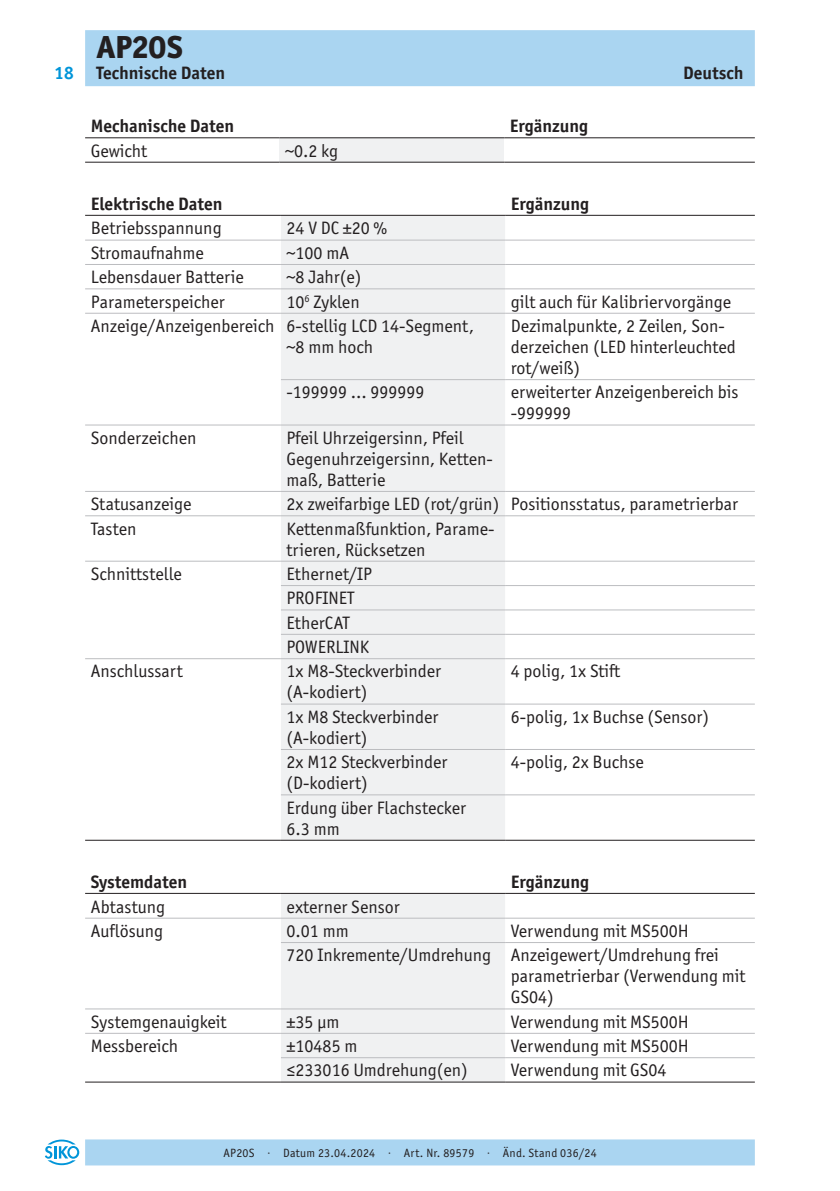
<style>
.page{position:relative;width:840px;height:1191px;background:#fff}
.page>*{position:absolute;margin:0;border:0;box-sizing:border-box;transform-origin:0 0}
.t1{font:800 32px "Officina Sans ITC Pro";color:#231f20}
._05__Book{font:18px/21px "Officina Sans ITC Pro";color:#231f20}
._05__Bold{font:700 18px "Officina Sans ITC Pro";color:#231f20}
.t2{font:700 18px "Officina Sans ITC Pro";color:#0095d9}
.t3{font:12px "Officina Sans ITC Pro";letter-spacing:.02em;color:#231f20}
</style>
<div class="page">
<div style="left:85px;top:30px;width:669px;height:56px;background:#aad5f1"></div>
<div style="left:85px;top:1139px;width:669px;height:26px;background:#aad5f1"></div>
<svg style="left:45px;top:1139px;width:34px;height:26px"></svg>
<div style="left:279px;top:138px;width:225px;height:24px;background:#f0f1f2"></div>
<hr style="left:85px;top:162px;width:194px;height:1px;background:#231f20">
<hr style="left:279px;top:162px;width:225px;height:1px;background:#231f20">
<hr style="left:504px;top:162px;width:250px;height:1px;background:#231f20">
<hr style="left:85px;top:137px;width:194px;height:1px;background:#231f20">
<hr style="left:279px;top:137px;width:225px;height:1px;background:#231f20">
<hr style="left:504px;top:137px;width:250px;height:1px;background:#231f20">
<div style="left:281px;top:216px;width:224px;height:624px;background:#f0f1f2"></div>
<hr style="left:281px;top:840px;width:224px;height:1px;background:#231f20">
<hr style="left:505px;top:840px;width:249px;height:1px;background:#231f20">
<hr style="left:281px;top:703px;width:224px;height:1px;background:#bcbdc0">
<hr style="left:505px;top:703px;width:249px;height:1px;background:#bcbdc0">
<hr style="left:281px;top:749px;width:224px;height:1px;background:#bcbdc0">
<hr style="left:505px;top:749px;width:249px;height:1px;background:#bcbdc0">
<hr style="left:281px;top:794px;width:224px;height:1px;background:#bcbdc0">
<hr style="left:505px;top:794px;width:249px;height:1px;background:#bcbdc0">
<hr style="left:85px;top:840px;width:196px;height:1px;background:#231f20">
<hr style="left:281px;top:585px;width:224px;height:1px;background:#bcbdc0">
<hr style="left:505px;top:585px;width:249px;height:1px;background:#bcbdc0">
<hr style="left:281px;top:609px;width:224px;height:1px;background:#bcbdc0">
<hr style="left:505px;top:609px;width:249px;height:1px;background:#bcbdc0">
<hr style="left:281px;top:634px;width:224px;height:1px;background:#bcbdc0">
<hr style="left:505px;top:634px;width:249px;height:1px;background:#bcbdc0">
<hr style="left:281px;top:658px;width:224px;height:1px;background:#bcbdc0">
<hr style="left:505px;top:658px;width:249px;height:1px;background:#bcbdc0">
<hr style="left:85px;top:561px;width:196px;height:1px;background:#bcbdc0">
<hr style="left:85px;top:658px;width:196px;height:1px;background:#bcbdc0">
<hr style="left:85px;top:288px;width:196px;height:1px;background:#bcbdc0">
<hr style="left:85px;top:313px;width:196px;height:1px;background:#bcbdc0">
<hr style="left:85px;top:424px;width:196px;height:1px;background:#bcbdc0">
<hr style="left:85px;top:240px;width:196px;height:1px;background:#bcbdc0">
<hr style="left:281px;top:240px;width:224px;height:1px;background:#bcbdc0">
<hr style="left:505px;top:240px;width:249px;height:1px;background:#bcbdc0">
<hr style="left:85px;top:264px;width:196px;height:1px;background:#bcbdc0">
<hr style="left:281px;top:264px;width:224px;height:1px;background:#bcbdc0">
<hr style="left:505px;top:264px;width:249px;height:1px;background:#bcbdc0">
<hr style="left:281px;top:288px;width:224px;height:1px;background:#bcbdc0">
<hr style="left:505px;top:288px;width:249px;height:1px;background:#bcbdc0">
<hr style="left:281px;top:313px;width:224px;height:1px;background:#bcbdc0">
<hr style="left:505px;top:313px;width:249px;height:1px;background:#bcbdc0">
<hr style="left:281px;top:379px;width:224px;height:1px;background:#bcbdc0">
<hr style="left:505px;top:379px;width:249px;height:1px;background:#bcbdc0">
<hr style="left:281px;top:424px;width:224px;height:1px;background:#bcbdc0">
<hr style="left:505px;top:424px;width:249px;height:1px;background:#bcbdc0">
<hr style="left:85px;top:491px;width:196px;height:1px;background:#bcbdc0">
<hr style="left:281px;top:491px;width:224px;height:1px;background:#bcbdc0">
<hr style="left:505px;top:491px;width:249px;height:1px;background:#bcbdc0">
<hr style="left:85px;top:515px;width:196px;height:1px;background:#bcbdc0">
<hr style="left:281px;top:515px;width:224px;height:1px;background:#bcbdc0">
<hr style="left:505px;top:515px;width:249px;height:1px;background:#bcbdc0">
<hr style="left:281px;top:561px;width:224px;height:1px;background:#bcbdc0">
<hr style="left:505px;top:561px;width:249px;height:1px;background:#bcbdc0">
<hr style="left:85px;top:215px;width:196px;height:1px;background:#231f20">
<hr style="left:281px;top:215px;width:224px;height:1px;background:#231f20">
<hr style="left:505px;top:215px;width:249px;height:1px;background:#231f20">
<div style="left:281px;top:894px;width:224px;height:187px;background:#f0f1f2"></div>
<hr style="left:281px;top:1081px;width:224px;height:1px;background:#231f20">
<hr style="left:505px;top:1081px;width:249px;height:1px;background:#231f20">
<hr style="left:281px;top:1008px;width:224px;height:1px;background:#bcbdc0">
<hr style="left:505px;top:1008px;width:249px;height:1px;background:#bcbdc0">
<hr style="left:85px;top:917px;width:196px;height:1px;background:#bcbdc0">
<hr style="left:281px;top:917px;width:224px;height:1px;background:#bcbdc0">
<hr style="left:505px;top:917px;width:249px;height:1px;background:#bcbdc0">
<hr style="left:281px;top:942px;width:224px;height:1px;background:#bcbdc0">
<hr style="left:505px;top:942px;width:249px;height:1px;background:#bcbdc0">
<hr style="left:85px;top:1008px;width:196px;height:1px;background:#bcbdc0">
<hr style="left:85px;top:1081px;width:196px;height:1px;background:#231f20">
<hr style="left:281px;top:1057px;width:224px;height:1px;background:#bcbdc0">
<hr style="left:505px;top:1057px;width:249px;height:1px;background:#bcbdc0">
<hr style="left:85px;top:1033px;width:196px;height:1px;background:#bcbdc0">
<hr style="left:281px;top:1033px;width:224px;height:1px;background:#bcbdc0">
<hr style="left:505px;top:1033px;width:249px;height:1px;background:#bcbdc0">
<hr style="left:85px;top:893px;width:196px;height:1px;background:#231f20">
<hr style="left:281px;top:893px;width:224px;height:1px;background:#231f20">
<hr style="left:505px;top:893px;width:249px;height:1px;background:#231f20">
<p class="t2" style="left:54px;top:62px;width:21px">18</p>
<h1 class="t1" style="left:96px;top:26px;width:88px">AP20S</h1>
<p class="_05__Bold" style="left:96px;top:62px;width:130px">Technische Daten</p>
<p class="_05__Bold" style="left:682px;top:62px;width:62px">Deutsch</p>
<p class="_05__Bold" style="left:91px;top:115px;width:145px">Mechanische Daten</p>
<p class="_05__Bold" style="left:509px;top:115px;width:80px">Ergänzung</p>
<p class="_05__Book" style="left:91px;top:140px;width:58px">Gewicht</p>
<p class="_05__Book" style="left:285px;top:140px;width:55px">~0.2 kg</p>
<p class="_05__Bold" style="left:91px;top:192px;width:133px">Elektrische Daten</p>
<p class="_05__Bold" style="left:510px;top:192px;width:80px">Ergänzung</p>
<p class="_05__Book" style="left:91px;top:218px;width:132px">Betriebsspannung</p>
<p class="_05__Book" style="left:286px;top:218px;width:102px">24 V DC ±20 %</p>
<p class="_05__Book" style="left:91px;top:242px;width:114px">Stromaufnahme</p>
<p class="_05__Book" style="left:286px;top:242px;width:64px">~100 mA</p>
<p class="_05__Book" style="left:91px;top:266px;width:154px">Lebensdauer Batterie</p>
<p class="_05__Book" style="left:286px;top:266px;width:76px">~8 Jahr(e)</p>
<p class="_05__Book" style="left:91px;top:291px;width:135px">Parameterspeicher</p>
<p class="_05__Book" style="left:286px;top:291px;width:74px">10<sup>6</sup> Zyklen</p>
<p class="_05__Book" style="left:510px;top:291px;width:222px">gilt auch für Kalibriervorgänge</p>
<p class="_05__Book" style="left:91px;top:315px;width:185px">Anzeige/Anzeigenbereich</p>
<p class="_05__Book" style="left:286px;top:315px;width:189px">6-stellig LCD 14-Segment, ~8 mm hoch</p>
<p class="_05__Book" style="left:510px;top:315px;width:226px">Dezimalpunkte, 2 Zeilen, Son&shy;derzeichen (LED hinterleuchted rot/weiß)</p>
<p class="_05__Book" style="left:286px;top:382px;width:139px">-199999 … 999999</p>
<p class="_05__Book" style="left:510px;top:382px;width:229px">erweiterter Anzeigenbereich bis -999999</p>
<p class="_05__Book" style="left:91px;top:427px;width:107px">Sonderzeichen</p>
<p class="_05__Book" style="left:286px;top:427px;width:207px">Pfeil Uhrzeigersinn, Pfeil<br>Gegenuhrzeigersinn, Ketten&shy;maß, Batterie</p>
<p class="_05__Book" style="left:91px;top:493px;width:102px">Statusanzeige</p>
<p class="_05__Book" style="left:286px;top:493px;width:214px">2x zweifarbige LED (rot/grün)</p>
<p class="_05__Book" style="left:510px;top:493px;width:229px">Positionsstatus, parametrierbar</p>
<p class="_05__Book" style="left:91px;top:518px;width:47px">Tasten</p>
<p class="_05__Book" style="left:286px;top:518px;width:209px">Kettenmaßfunktion, Parame&shy;trieren, Rücksetzen</p>
<p class="_05__Book" style="left:91px;top:563px;width:93px">Schnittstelle</p>
<p class="_05__Book" style="left:286px;top:563px;width:87px">Ethernet/IP</p>
<p class="_05__Book" style="left:286px;top:587px;width:69px">PROFINET</p>
<p class="_05__Book" style="left:286px;top:612px;width:65px">EtherCAT</p>
<p class="_05__Book" style="left:286px;top:636px;width:84px">POWERLINK</p>
<p class="_05__Book" style="left:91px;top:661px;width:93px">Anschlussart</p>
<p class="_05__Book" style="left:286px;top:661px;width:156px">1x M8-Steckverbinder (A-kodiert)</p>
<p class="_05__Book" style="left:510px;top:661px;width:111px">4 polig, 1x Stift</p>
<p class="_05__Book" style="left:286px;top:706px;width:153px">1x M8 Steckverbinder (A-kodiert)</p>
<p class="_05__Book" style="left:510px;top:706px;width:200px">6-polig, 1x Buchse (Sensor)</p>
<p class="_05__Book" style="left:286px;top:751px;width:162px">2x M12 Steckverbinder (D-kodiert)</p>
<p class="_05__Book" style="left:510px;top:751px;width:134px">4-polig, 2x Buchse</p>
<p class="_05__Book" style="left:286px;top:797px;width:181px">Erdung über Flachstecker<br>6.3 mm</p>
<p class="_05__Bold" style="left:91px;top:870px;width:98px">Systemdaten</p>
<p class="_05__Bold" style="left:510px;top:870px;width:80px">Ergänzung</p>
<p class="_05__Book" style="left:91px;top:896px;width:76px">Abtastung</p>
<p class="_05__Book" style="left:286px;top:896px;width:114px">externer Sensor</p>
<p class="_05__Book" style="left:91px;top:920px;width:74px">Auflösung</p>
<p class="_05__Book" style="left:286px;top:920px;width:64px">0.01 mm</p>
<p class="_05__Book" style="left:510px;top:920px;width:179px">Verwendung mit MS500H</p>
<p class="_05__Book" style="left:286px;top:944px;width:206px">720 Inkremente/Umdrehung</p>
<p class="_05__Book" style="left:510px;top:944px;width:236px">Anzeigewert/Umdrehung frei parametrierbar (Verwendung mit<br>GS04)</p>
<p class="_05__Book" style="left:91px;top:1011px;width:137px">Systemgenauigkeit</p>
<p class="_05__Book" style="left:286px;top:1011px;width:54px">±35 µm</p>
<p class="_05__Book" style="left:510px;top:1011px;width:179px">Verwendung mit MS500H</p>
<p class="_05__Book" style="left:91px;top:1035px;width:89px">Messbereich</p>
<p class="_05__Book" style="left:286px;top:1035px;width:72px">±10485 m</p>
<p class="_05__Book" style="left:510px;top:1035px;width:179px">Verwendung mit MS500H</p>
<p class="_05__Book" style="left:286px;top:1059px;width:182px">≤233016 Umdrehung(en)</p>
<p class="_05__Book" style="left:510px;top:1059px;width:157px">Verwendung mit GS04</p>
<p class="t3" style="left:223px;top:1145px;width:374px">AP20S · Datum 23.04.2024 · Art. Nr. 89579 · Änd. Stand 036/24</p>
</div>
